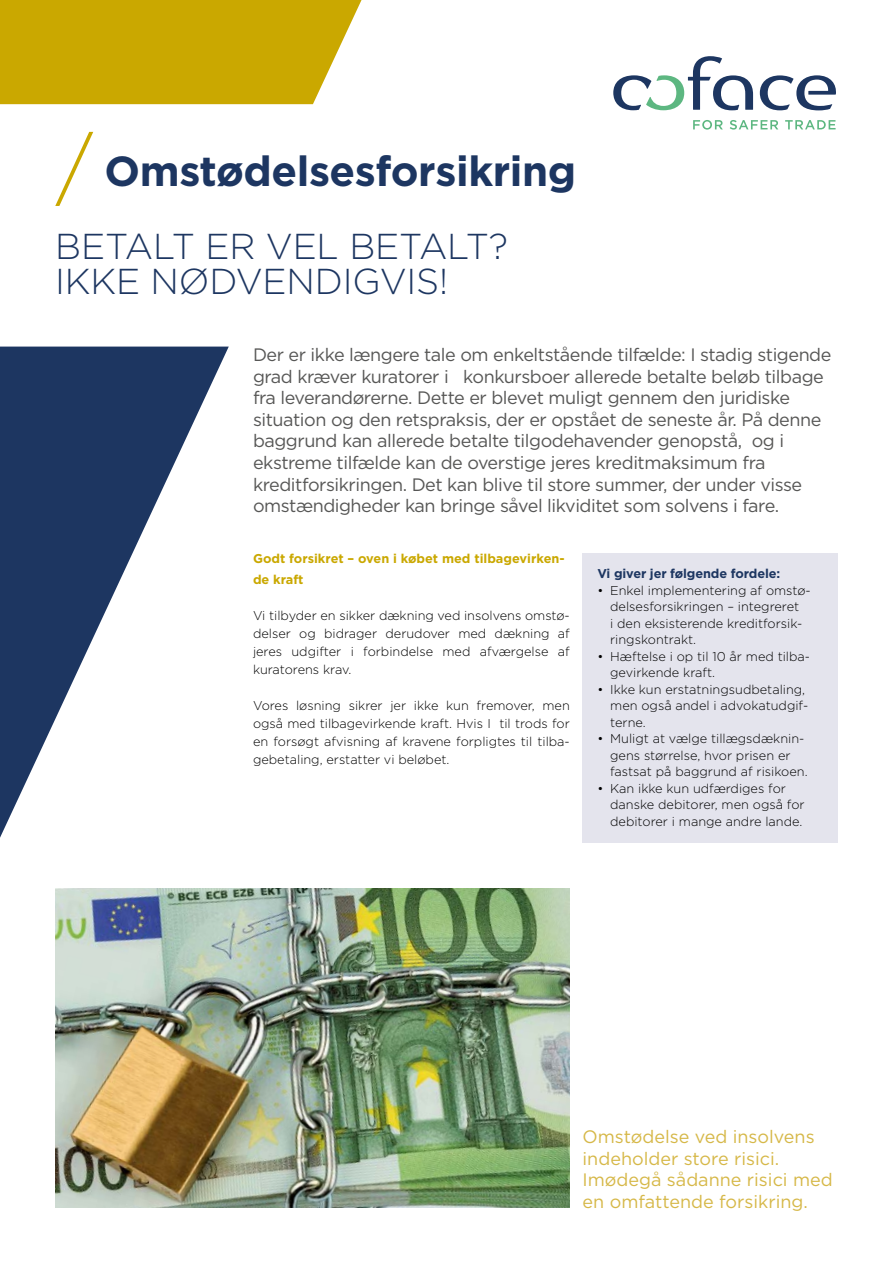
<style>
.page{position:relative;width:893px;height:1263px;background:#fff}
.page>*{position:absolute;margin:0;border:0;box-sizing:border-box;transform-origin:0 0}
.t1{font:700 42px "Gotham";letter-spacing:-.01em;color:#1d3661}
.t2{font:300 36px/34.5px "Gotham";letter-spacing:-.005em;color:#1d3661}
.t3{font:18px/21.6px "Gotham";letter-spacing:-.025em;color:#575756}
.t4{font:18px/21.6px "Gotham";color:#d6b848}
.t5{font:300 12.75px/16.5px "Gotham";color:#000}
.t6{font:700 12.75px/21px "Gotham";color:#caa800}
.t7{font:700 12.75px "Gotham";letter-spacing:-.01em;color:#1d3661}
</style>
<div class="page">
<svg style="left:0;top:347px;width:229px;height:491px"></svg>
<svg style="left:760px;top:75px;width:76px;height:35px"></svg>
<svg style="left:613px;top:56px;width:140px;height:54px"></svg>
<svg style="left:693px;top:120px;width:30px;height:10px"></svg>
<svg style="left:730px;top:120px;width:48px;height:10px"></svg>
<svg style="left:785px;top:120px;width:51px;height:9px"></svg>
<div style="left:0;top:0;width:361px;height:104px;background:#caa800"></div>
<svg style="left:55px;top:132px;width:38px;height:74px"></svg>
<div style="left:583px;top:553px;width:255px;height:289px;background:#e4e4ed"></div>
<img style="left:55px;top:889px;width:515px;height:319px">
<h1 class="t1" style="left:105px;top:143px;width:473px">Omstødelsesforsikring</h1>
<h2 class="t2" style="left:55px;top:228px;width:454px">BETALT ER VEL BETALT?<br>IKKE NØDVENDIGVIS!</h2>
<p class="t3" style="left:253px;top:343px;width:580px">Der er ikke længere tale om enkeltstående tilfælde: I stadig stigende grad kræver kuratorer i konkursboer allerede betalte beløb tilbage fra leverandørerne. Dette er blevet muligt gennem den juridiske situation og den retspraksis, der er opstået de seneste år. På denne baggrund kan allerede betalte tilgodehavender genopstå, og i ekstreme tilfælde kan de overstige jeres kreditmaksimum fra kreditforsikringen. Det kan blive til store summer, der under visse omstændigheder kan bringe såvel likviditet som solvens i fare.</p>
<p class="t6" style="left:253px;top:548px;width:313px">Godt forsikret – oven i købet med tilbagevirken&shy;de kraft</p>
<p class="t5" style="left:253px;top:606px;width:318px;line-height:18px;text-align:justify">Vi tilbyder en sikker dækning ved insolvens omstø&shy;delser og bidrager derudover med dækning af jeres udgifter i forbindelse med afværgelse af kuratorens krav.</p>
<p class="t5" style="left:253px;top:696px;width:318px;line-height:18px;text-align:justify">Vores løsning sikrer jer ikke kun fremover, men også med tilbagevirkende kraft. Hvis I til trods for en forsøgt afvisning af kravene forpligtes til tilba&shy;gebetaling, erstatter vi beløbet.</p>
<p class="t7" style="left:597px;top:565px;width:184px">Vi giver jer følgende fordele:</p>
<p class="t5" style="left:610px;top:582px;width:202px;text-indent:-13px">• Enkel implementering af omstø&shy;delsesforsikringen – integreret<br>i den eksisterende kreditforsik&shy;ringskontrakt.</p>
<p class="t5" style="left:610px;top:648px;width:201px;text-indent:-13px">• Hæftelse i op til 10 år med tilba&shy;gevirkende kraft.</p>
<p class="t5" style="left:610px;top:681px;width:200px;text-indent:-13px">• Ikke kun erstatningsudbetaling, men også andel i advokatudgif&shy;terne.</p>
<p class="t5" style="left:610px;top:730px;width:199px;text-indent:-13px">• Muligt at vælge tillægsdæknin&shy;gens størrelse, hvor prisen er fastsat på baggrund af risikoen.</p>
<p class="t5" style="left:610px;top:780px;width:196px;text-indent:-13px">• Kan ikke kun udfærdiges for danske debitorer, men også for debitorer i mange andre lande.</p>
<h3 class="t4" style="left:583px;top:1125px;width:252px">Omstødelse ved insolvens indeholder store risici.<br>Imødegå sådanne risici med en omfattende forsikring.</h3>
</div>
